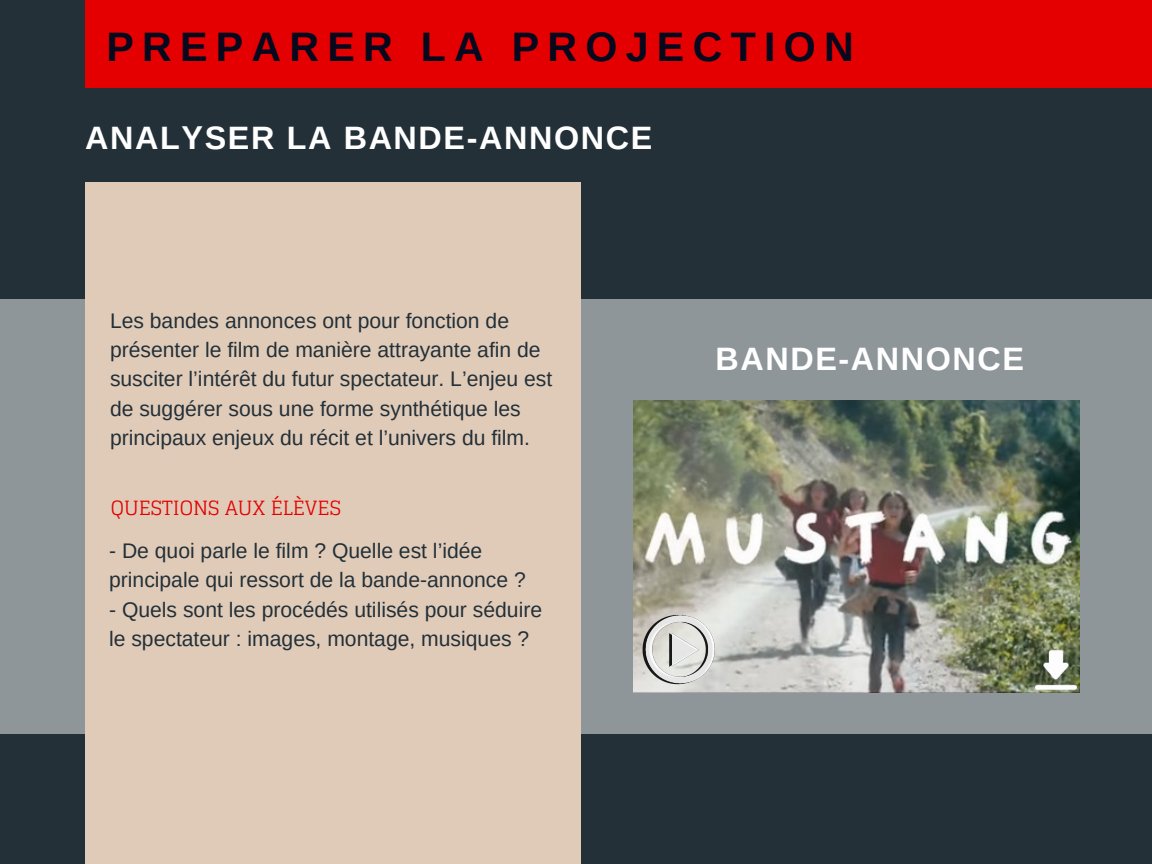
<style>
.page{position:relative;width:1152px;height:864px;background:#233038}
.page>*{position:absolute;margin:0;border:0;box-sizing:border-box;transform-origin:0 0}
.t1{font:700 41.25px "Arimo";letter-spacing:.2em;color:#07081d}
.t2{font:700 32.4px "Arimo";letter-spacing:.05em;color:#fff}
.t3{font:21.15px/29.2px "Arimo";color:#233038}
.t4{font:19.65px "Glegoo";color:#e40000}
</style>
<div class="page">
<div style="left:0;top:300px;width:1152px;height:434px;background:#8f969a"></div>
<div style="left:85px;top:182px;width:495px;height:682px;background:#e0cbb8"></div>
<div style="left:85px;top:0;width:1067px;height:87px;background:#e40000"></div>
<img style="left:633px;top:400px;width:447px;height:293px">
<img style="left:634px;top:606px;width:87px;height:87px">
<img style="left:633px;top:610px;width:97px;height:82px">
<img style="left:1036px;top:650px;width:40px;height:40px">
<h1 class="t1" style="left:106px;top:24px;width:749px">PREPARER LA PROJECTION</h1>
<h2 class="t2" style="left:85px;top:119px;width:569px">ANALYSER LA BANDE-ANNONCE</h2>
<p class="t3" style="left:110px;top:306px;width:444px">Les bandes annonces ont pour fonction de présenter le film de manière attrayante afin de susciter l’intérêt du futur spectateur. L’enjeu est de suggérer sous une forme synthétique les principaux enjeux du récit et l’univers du film.</p>
<p class="t4" style="left:111px;top:497px;width:232px">QUESTIONS AUX ÉLÈVES</p>
<p class="t3" style="left:109px;top:536px;width:418px">- De quoi parle le film ? Quelle est l’idée principale qui ressort de la bande-annonce ?</p>
<p class="t3" style="left:109px;top:595px;width:434px">- Quels sont les procédés utilisés pour séduire le spectateur : images, montage, musiques ?</p>
<h2 class="t2" style="left:715px;top:341px;width:310px">BANDE-ANNONCE</h2>
</div>
